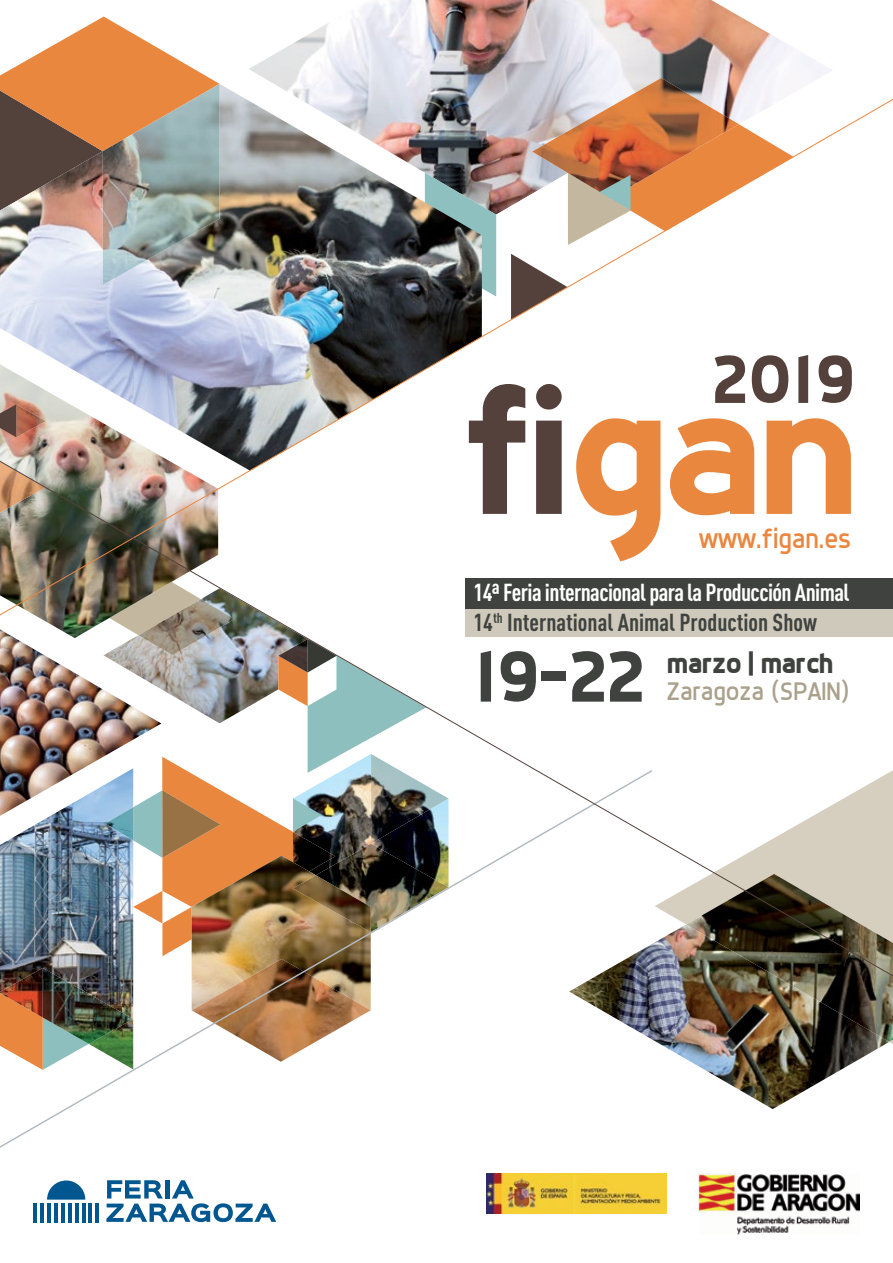
<style>
.page{position:relative;width:893px;height:1263px;background:#fff}
.page>*{position:absolute;margin:0;border:0;box-sizing:border-box;transform-origin:0 0}
.t1{font:700 72.9px "Dyno";color:#3f423e}
.t2{font:700 68.7px "Dyno";color:#54413c}
.t3{font:27.75px "Dyno";color:#ea873f}
.t4{font:700 27.75px "Dyno";letter-spacing:-.025em;color:#3f423e}
.t5{font:25.65px "Dyno";color:#aaa18c}
.t6{font:700 24.3px/30px "DIN Cond";letter-spacing:-.025em;color:#fff}
.s1{color:#3f423e}
</style>
<div class="page">
<img style="left:654px;top:1025px;width:232px;height:84px">
<img style="left:312px;top:0;width:456px;height:33px">
<img style="left:686px;top:1025px;width:207px;height:17px">
<svg style="left:75px;top:17px;width:57px;height:16px"></svg>
<svg style="left:0;top:1025px;width:654px;height:123px"></svg>
<img style="left:0;top:33px;width:893px;height:420px">
<img style="left:0;top:453px;width:893px;height:572px">
<svg style="left:469px;top:384px;width:56px;height:130px"></svg>
<svg style="left:536px;top:384px;width:26px;height:130px"></svg>
<svg style="left:576px;top:418px;width:84px;height:143px"></svg>
<svg style="left:670px;top:418px;width:84px;height:97px"></svg>
<svg style="left:767px;top:418px;width:84px;height:96px"></svg>
<div style="left:465px;top:578px;width:428px;height:32px;background:#3f423e"></div>
<div style="left:465px;top:609px;width:428px;height:27px;background:#cfc9bc"></div>
<hr style="left:33px;top:1203px;width:3px;height:19px;background:#00578f">
<hr style="left:89px;top:1203px;width:3px;height:19px;background:#00578f">
<hr style="left:96px;top:1203px;width:3px;height:19px;background:#00578f">
<hr style="left:75px;top:1203px;width:3px;height:19px;background:#00578f">
<hr style="left:40px;top:1203px;width:4px;height:19px;background:#00578f">
<hr style="left:47px;top:1203px;width:4px;height:19px;background:#00578f">
<hr style="left:54px;top:1203px;width:4px;height:19px;background:#00578f">
<hr style="left:61px;top:1203px;width:3px;height:19px;background:#00578f">
<hr style="left:68px;top:1203px;width:3px;height:19px;background:#00578f">
<hr style="left:82px;top:1203px;width:3px;height:19px;background:#00578f">
<svg style="left:47px;top:1180px;width:38px;height:19px"></svg>
<svg style="left:106px;top:1180px;width:170px;height:42px"></svg>
<img style="left:486px;top:1173px;width:181px;height:41px">
<img style="left:699px;top:1173px;width:160px;height:61px">
<h2 class="t2" style="left:711px;top:337px;width:145px">2019</h2>
<p class="t3" style="left:699px;top:522px;width:153px">www.figan.es</p>
<p class="t6" style="left:474px;top:577px;width:377px">14ª Feria internacional para la Producción Animal<br><span class="s1">14</span><sup>th</sup> <span class="s1">International Animal Production Show</span></p>
<h1 class="t1" style="left:474px;top:632px;width:173px">19-22</h1>
<p class="t4" style="left:667px;top:646px;width:168px">marzo | march</p>
<p class="t5" style="left:666px;top:677px;width:184px">Zaragoza (SPAIN)</p>
</div>
